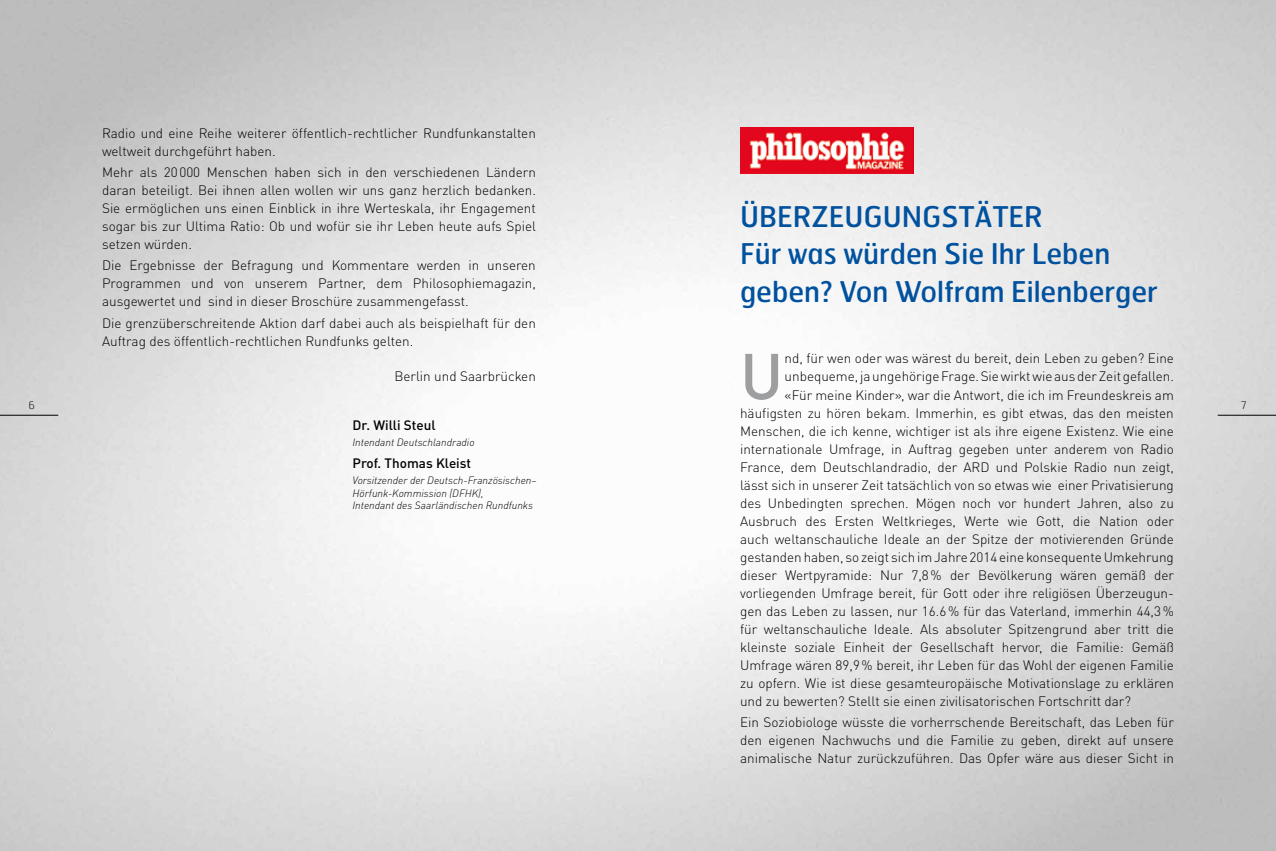
<style>
.page{position:relative;width:1276px;height:851px;background:#fff}
.page>*{position:absolute;margin:0;border:0;box-sizing:border-box;transform-origin:0 0}
.t1{font:500 64.05px "DINOT";color:#9c9e9f}
.t2{font:28.5px/37.5px "Hermes";color:#00519e}
.t3{font:300 13.5px/18px "DINOT";color:#000;text-align:justify}
.t4{font:500 13.5px "DINOT";color:#000}
.t5{font:italic 300 10.5px/12.6px "DINOT";color:#000}
.t6{font:100 10.5px "Hermes";color:#000}
</style>
<div class="page">
<img style="left:0;top:0;width:1276px;height:850px">
<img style="left:740px;top:128px;width:173px;height:45px">
<hr style="left:0;top:415px;width:58px;height:1px;background:#000">
<hr style="left:1217px;top:415px;width:59px;height:1px;background:#000">
<p class="t3" style="left:102px;top:124px;width:435px">Radio und eine Reihe weiterer öffentlich-rechtlicher Rundfunkanstalten weltweit durchgeführt haben.</p>
<p class="t3" style="left:102px;top:163px;width:435px">Mehr als 20000 Menschen haben sich in den verschiedenen Ländern daran beteiligt. Bei ihnen allen wollen wir uns ganz herzlich bedanken.<br>Sie ermöglichen uns einen Einblick in ihre Werteskala, ihr Engagement sogar bis zur Ultima Ratio: Ob und wofür sie ihr Leben heute aufs Spiel setzen würden.</p>
<p class="t3" style="left:102px;top:256px;width:435px">Die Ergebnisse der Befragung und Kommentare werden in unseren Programmen und von unserem Partner, dem Philosophiemagazin, ausgewertet und sind in dieser Broschüre zusammengefasst.</p>
<p class="t3" style="left:102px;top:313px;width:435px">Die grenzüberschreitende Aktion darf dabei auch als beispielhaft für den<br>Auftrag des öffentlich-rechtlichen Rundfunks gelten.</p>
<p class="t3" style="left:394px;top:366px;width:143px">Berlin und Saarbrücken</p>
<p class="t4" style="left:352px;top:416px;width:85px">Dr. Willi Steul</p>
<p class="t5" style="left:352px;top:435px;width:123px">Intendant Deutschlandradio</p>
<p class="t4" style="left:352px;top:454px;width:120px">Prof. Thomas Kleist</p>
<p class="t5" style="left:352px;top:474px;width:186px">Vorsitzender der Deutsch-Französischen–<br>Hörfunk-Kommission (DFHK),<br>Intendant des Saarländischen Rundfunks</p>
<h2 class="t2" style="left:740px;top:197px;width:419px">ÜBERZEUGUNGSTÄTER<br>Für was würden Sie Ihr Leben geben? Von Wolfram Eilenberger</h2>
<h1 class="t1" style="left:740px;top:335px;width:45px">U</h1>
<p class="t3" style="left:784px;top:349px;width:391px">nd, für wen oder was wärest du bereit, dein Leben zu geben? Eine</p>
<p class="t3" style="left:784px;top:367px;width:391px">unbequeme, ja ungehörige Frage. Sie wirkt wie aus der Zeit gefallen.</p>
<p class="t3" style="left:784px;top:385px;width:391px">«Für meine Kinder», war die Antwort, die ich im Freundeskreis am</p>
<p class="t3" style="left:740px;top:403px;width:435px">häufigsten zu hören bekam. Immerhin, es gibt etwas, das den meisten</p>
<p class="t3" style="left:740px;top:421px;width:435px">Menschen, die ich kenne, wichtiger ist als ihre eigene Existenz. Wie eine</p>
<p class="t3" style="left:740px;top:439px;width:435px">internationale Umfrage, in Auftrag gegeben unter anderem von Radio</p>
<p class="t3" style="left:740px;top:457px;width:435px">France, dem Deutschlandradio, der ARD und Polskie Radio nun zeigt,</p>
<p class="t3" style="left:740px;top:475px;width:435px">lässt sich in unserer Zeit tatsächlich von so etwas wie einer Privatisierung</p>
<p class="t3" style="left:740px;top:493px;width:435px">des Unbedingten sprechen. Mögen noch vor hundert Jahren, also zu</p>
<p class="t3" style="left:740px;top:511px;width:435px">Ausbruch des Ersten Weltkrieges, Werte wie Gott, die Nation oder</p>
<p class="t3" style="left:740px;top:529px;width:435px">auch weltanschauliche Ideale an der Spitze der motivierenden Gründe</p>
<p class="t3" style="left:740px;top:547px;width:435px">gestanden haben, so zeigt sich im Jahre 2014 eine konsequente Umkehrung</p>
<p class="t3" style="left:740px;top:565px;width:435px">dieser Wertpyramide: Nur 7,8% der Bevölkerung wären gemäß der</p>
<p class="t3" style="left:740px;top:583px;width:435px">vorliegenden Umfrage bereit, für Gott oder ihre religiösen Überzeugun-</p>
<p class="t3" style="left:740px;top:601px;width:435px">gen das Leben zu lassen, nur 16.6% für das Vaterland, immerhin 44,3%</p>
<p class="t3" style="left:740px;top:619px;width:435px">für weltanschauliche Ideale. Als absoluter Spitzengrund aber tritt die</p>
<p class="t3" style="left:740px;top:637px;width:435px">kleinste soziale Einheit der Gesellschaft hervor, die Familie: Gemäß</p>
<p class="t3" style="left:740px;top:655px;width:435px">Umfrage wären 89,9% bereit, ihr Leben für das Wohl der eigenen Familie</p>
<p class="t3" style="left:740px;top:673px;width:435px">zu opfern. Wie ist diese gesamteuropäische Motivationslage zu erklären</p>
<p class="t3" style="left:740px;top:691px;width:392px">und zu bewerten? Stellt sie einen zivilisatorischen Fortschritt dar?</p>
<p class="t3" style="left:740px;top:712px;width:435px">Ein Soziobiologe wüsste die vorherrschende Bereitschaft, das Leben für den eigenen Nachwuchs und die Familie zu geben, direkt auf unsere animalische Natur zurückzuführen. Das Opfer wäre aus dieser Sicht in</p>
<p class="t6" style="left:28px;top:398px;width:8px">6</p>
<p class="t6" style="left:1241px;top:398px;width:7px">7</p>
</div>
